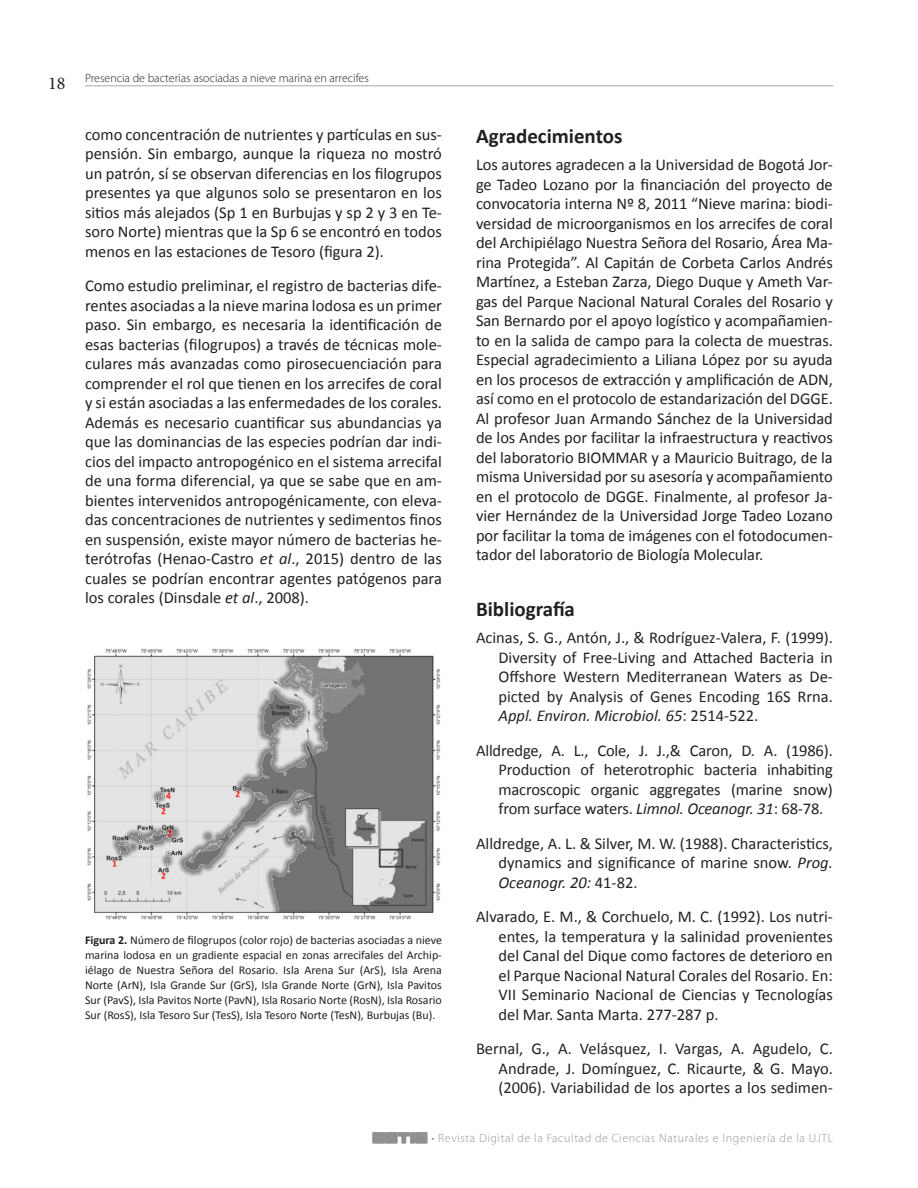
<style>
.page{position:relative;width:918px;height:1188px;background:#fff}
.page>*{position:absolute;margin:0;border:0;box-sizing:border-box;transform-origin:0 0}
.SUBTITULOS{font:700 21px "Calibri";color:#231f20}
.t1{font:18px "Minion Pro";color:#231f20}
.TEXTO_ESPAÑOL{font:16.5px/19.5px "Calibri";color:#231f20;text-align:justify}
.REFERENCIAS{font:16.5px/19.5px "Calibri";color:#222;text-align:justify}
.FIGURAS{font:12px/15px "Calibri";color:#231f20;text-align:justify}
.t2{font:300 12px "Myriad Pro";letter-spacing:.05em;color:#939598}
.t3{font:300 12px "Myriad Pro";color:#231f20}
.s1{font-style:italic}
.s2{font-weight:700}
</style>
<div class="page">
<hr style="left:85px;top:85px;width:748px;height:1px;background:#a8a9ad">
<svg style="left:373px;top:1133px;width:54px;height:10px"></svg>
<img style="left:87px;top:649px;width:354px;height:271px">
<p class="t1" style="left:48px;top:71px;width:19px">18</p>
<p class="t3" style="left:85px;top:70px;width:285px">Presencia de bacterias asociadas a nieve marina en arrecifes</p>
<p class="TEXTO_ESPAÑOL" style="left:85px;top:125px;width:358px">como concentración de nutrientes y partículas en sus&shy;pensión. Sin embargo, aunque la riqueza no mostró un patrón, sí se observan diferencias en los filogrupos presentes ya que algunos solo se presentaron en los sitios más alejados (Sp 1 en Burbujas y sp 2 y 3 en Te&shy;soro Norte) mientras que la Sp 6 se encontró en todos menos en las estaciones de Tesoro (figura 2).</p>
<p class="TEXTO_ESPAÑOL" style="left:85px;top:276px;width:358px">Como estudio preliminar, el registro de bacterias dife&shy;rentes asociadas a la nieve marina lodosa es un primer paso. Sin embargo, es necesaria la identificación de esas bacterias (filogrupos) a través de técnicas mole&shy;culares más avanzadas como pirosecuenciación para comprender el rol que tienen en los arrecifes de coral y si están asociadas a las enfermedades de los corales.<br>Además es necesario cuantificar sus abundancias ya que las dominancias de las especies podrían dar indi&shy;cios del impacto antropogénico en el sistema arrecifal de una forma diferencial, ya que se sabe que en am&shy;bientes intervenidos antropogénicamente, con eleva&shy;das concentraciones de nutrientes y sedimentos finos en suspensión, existe mayor número de bacterias he&shy;terótrofas (Henao-Castro <span class="s1">et al</span>., 2015) dentro de las cuales se podrían encontrar agentes patógenos para los corales (Dinsdale <span class="s1">et al</span>., 2008).</p>
<p class="FIGURAS" style="left:85px;top:932px;width:358px"><span class="s2">Figura 2.</span> Número de filogrupos (color rojo) de bacterias asociadas a nieve marina lodosa en un gradiente espacial en zonas arrecifales del Archip&shy;iélago de Nuestra Señora del Rosario. Isla Arena Sur (ArS), Isla Arena Norte (ArN), Isla Grande Sur (GrS), Isla Grande Norte (GrN), Isla Pavitos Sur (PavS), Isla Pavitos Norte (PavN), Isla Rosario Norte (RosN), Isla Rosario Sur (RosS), Isla Tesoro Sur (TesS), Isla Tesoro Norte (TesN), Burbujas (Bu).</p>
<p class="SUBTITULOS" style="left:476px;top:123px;width:148px">Agradecimientos</p>
<p class="TEXTO_ESPAÑOL" style="left:476px;top:155px;width:358px">Los autores agradecen a la Universidad de Bogotá Jor&shy;ge Tadeo Lozano por la financiación del proyecto de convocatoria interna Nº 8, 2011 “Nieve marina: biodi&shy;versidad de microorganismos en los arrecifes de coral del Archipiélago Nuestra Señora del Rosario, Área Ma&shy;rina Protegida”. Al Capitán de Corbeta Carlos Andrés Martínez, a Esteban Zarza, Diego Duque y Ameth Var&shy;gas del Parque Nacional Natural Corales del Rosario y San Bernardo por el apoyo logístico y acompañamien&shy;to en la salida de campo para la colecta de muestras.<br>Especial agradecimiento a Liliana López por su ayuda en los procesos de extracción y amplificación de ADN, así como en el protocolo de estandarización del DGGE.<br>Al profesor Juan Armando Sánchez de la Universidad de los Andes por facilitar la infraestructura y reactivos del laboratorio BIOMMAR y a Mauricio Buitrago, de la misma Universidad por su asesoría y acompañamiento en el protocolo de DGGE. Finalmente, al profesor Ja&shy;vier Hernández de la Universidad Jorge Tadeo Lozano por facilitar la toma de imágenes con el fotodocumen&shy;tador del laboratorio de Biología Molecular.</p>
<p class="SUBTITULOS" style="left:476px;top:596px;width:101px">Bibliografía</p>
<p class="REFERENCIAS" style="left:499px;top:628px;width:336px;text-indent:-22px">Acinas, S. G., Antón, J., &amp; Rodríguez-Valera, F. (1999).<br>Diversity of Free-Living and Attached Bacteria in Offshore Western Mediterranean Waters as De&shy;picted by Analysis of Genes Encoding 16S Rrna.<br><span class="s1">Appl. Environ. Microbiol. 65</span>: 2514-522.</p>
<p class="REFERENCIAS" style="left:499px;top:740px;width:336px;text-indent:-22px">Alldredge, A. L., Cole, J. J.,&amp; Caron, D. A. (1986).<br>Production of heterotrophic bacteria inhabiting macroscopic organic aggregates (marine snow) from surface waters. <span class="s1">Limnol. Oceanogr. 31</span>: 68-78.</p>
<p class="REFERENCIAS" style="left:499px;top:833px;width:336px;text-indent:-22px">Alldredge, A. L. &amp; Silver, M. W. (1988). Characteristics, dynamics and significance of marine snow. <span class="s1">Prog.<br>Oceanogr. 20:</span> 41-82.</p>
<p class="REFERENCIAS" style="left:499px;top:907px;width:336px;text-indent:-22px">Alvarado, E. M., &amp; Corchuelo, M. C. (1992). Los nutri&shy;entes, la temperatura y la salinidad provenientes del Canal del Dique como factores de deterioro en el Parque Nacional Natural Corales del Rosario. En:<br>VII Seminario Nacional de Ciencias y Tecnologías del Mar. Santa Marta. 277-287 p.</p>
<p class="REFERENCIAS" style="left:499px;top:1039px;width:336px;text-indent:-22px">Bernal, G., A. Velásquez, I. Vargas, A. Agudelo, C.<br>Andrade, J. Domínguez, C. Ricaurte, &amp; G. Mayo. (2006). Variabilidad de los aportes a los sedimen-</p>
<p class="t2" style="left:431px;top:1130px;width:403px">• Revista Digital de la Facultad de Ciencias Naturales e Ingeniería de la UJTL</p>
</div>
